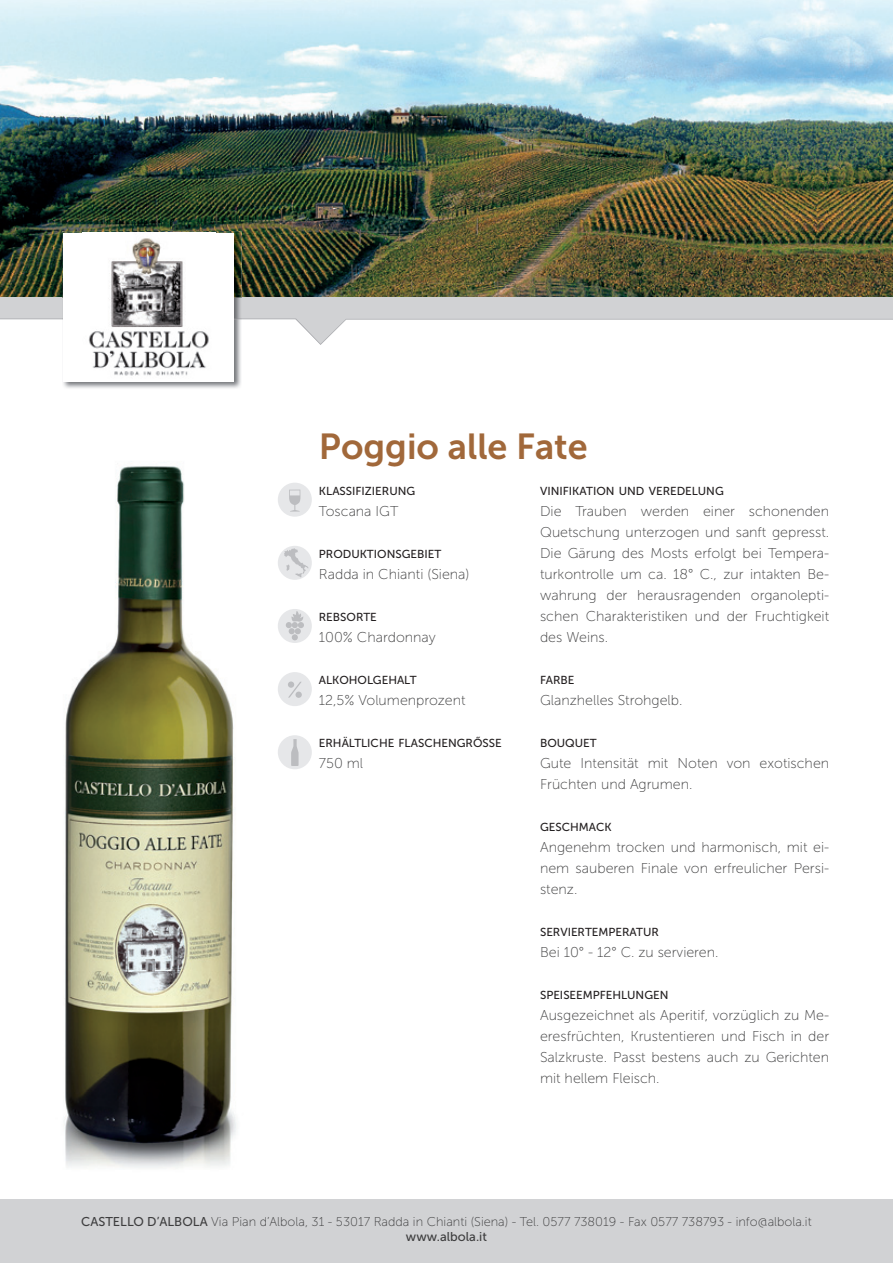
<style>
.page{position:relative;width:893px;height:1263px;background:#fff}
.page>*{position:absolute;margin:0;border:0;box-sizing:border-box;transform-origin:0 0}
.t1{font:36px "Museo Sans 700";color:#a1683a}
.t2{font:14.25px/21px "Museo Sans 100";color:#3e3e3f;text-align:justify}
.t3{font:12.75px "Museo Sans 100";color:#3e3e3f}
.t4{font:12.75px "Museo Sans 500";color:#3e3e3f}
.t5{font:11.55px "Museo Sans 500";color:#231f20}
.s1{font-family:"Museo Sans 500"}
</style>
<div class="page">
<img style="left:0;top:0;width:893px;height:298px">
<div style="left:0;top:298px;width:893px;height:21px;background:#d1d2d4"></div>
<svg style="left:0;top:318px;width:893px;height:27px"></svg>
<div style="left:0;top:1199px;width:893px;height:64px;background:#d1d2d4"></div>
<img style="left:62px;top:231px;width:180px;height:157px">
<div style="left:64px;top:233px;width:170px;height:149px;background:#fff"></div>
<img style="left:88px;top:238px;width:121px;height:138px">
<img style="left:65px;top:466px;width:221px;height:702px">
<div style="left:278px;top:483px;width:34px;height:34px;background:#e6e7e9;border-radius:50%"></div>
<svg style="left:289px;top:490px;width:11px;height:22px"></svg>
<div style="left:278px;top:546px;width:34px;height:34px;background:#e6e7e9;border-radius:50%"></div>
<svg style="left:284px;top:548px;width:24px;height:29px"></svg>
<div style="left:278px;top:609px;width:34px;height:34px;background:#e6e7e9;border-radius:50%"></div>
<svg style="left:286px;top:611px;width:18px;height:29px"></svg>
<div style="left:278px;top:672px;width:34px;height:34px;background:#e6e7e9;border-radius:50%"></div>
<svg style="left:288px;top:681px;width:14px;height:17px"></svg>
<div style="left:278px;top:735px;width:34px;height:34px;background:#e6e7e9;border-radius:50%"></div>
<svg style="left:291px;top:739px;width:8px;height:27px"></svg>
<h1 class="t1" style="left:319px;top:427px;width:270px">Poggio alle Fate</h1>
<p class="t5" style="left:319px;top:485px;width:98px">KLASSIFIZIERUNG</p>
<p class="t2" style="left:319px;top:501px;width:81px">Toscana IGT</p>
<p class="t5" style="left:319px;top:548px;width:124px">PRODUKTIONSGEBIET</p>
<p class="t2" style="left:319px;top:564px;width:152px">Radda in Chianti (Siena)</p>
<p class="t5" style="left:319px;top:611px;width:60px">REBSORTE</p>
<p class="t2" style="left:319px;top:627px;width:118px">100% Chardonnay</p>
<p class="t5" style="left:319px;top:674px;width:99px">ALKOHOLGEHALT</p>
<p class="t2" style="left:319px;top:690px;width:148px">12,5% Volumenprozent</p>
<p class="t5" style="left:319px;top:737px;width:184px">ERHÄLTLICHE FLASCHENGRŐSSE</p>
<p class="t2" style="left:319px;top:753px;width:46px">750 ml</p>
<p class="t5" style="left:540px;top:485px;width:185px">VINIFIKATION UND VEREDELUNG</p>
<p class="t2" style="left:540px;top:501px;width:291px">Die Trauben werden einer schonenden Quetschung unterzogen und sanft gepresst.<br>Die Gärung des Mosts erfolgt bei Tempera&shy;turkontrolle um ca. 18° C., zur intakten Be&shy;wahrung der herausragenden organolepti&shy;schen Charakteristiken und der Fruchtigkeit des Weins.</p>
<p class="t5" style="left:540px;top:674px;width:36px">FARBE</p>
<p class="t2" style="left:540px;top:690px;width:144px">Glanzhelles Strohgelb.</p>
<p class="t5" style="left:540px;top:737px;width:58px">BOUQUET</p>
<p class="t2" style="left:540px;top:753px;width:291px">Gute Intensität mit Noten von exotischen<br>Früchten und Agrumen.</p>
<p class="t5" style="left:540px;top:821px;width:73px">GESCHMACK</p>
<p class="t2" style="left:540px;top:837px;width:291px">Angenehm trocken und harmonisch, mit ei&shy;nem sauberen Finale von erfreulicher Persi&shy;stenz.</p>
<p class="t5" style="left:540px;top:926px;width:120px">SERVIERTEMPERATUR</p>
<p class="t2" style="left:540px;top:942px;width:180px">Bei 10° - 12° C. zu servieren.</p>
<p class="t5" style="left:540px;top:989px;width:130px">SPEISEEMPFEHLUNGEN</p>
<p class="t2" style="left:540px;top:1005px;width:291px">Ausgezeichnet als Aperitif, vorzüglich zu Me&shy;eresfrüchten, Krustentieren und Fisch in der Salzkruste. Passt bestens auch zu Gerichten mit hellem Fleisch.</p>
<p class="t3" style="left:81px;top:1214px;width:732px"><span class="s1">CASTELLO D’ALBOLA</span> Via Pian d’Albola, 31 - 53017 Radda in Chianti (Siena) - Tel. 0577 738019 - Fax 0577 738793 - info@albola.it</p>
<p class="t4" style="left:406px;top:1230px;width:83px">www.albola.it</p>
</div>
